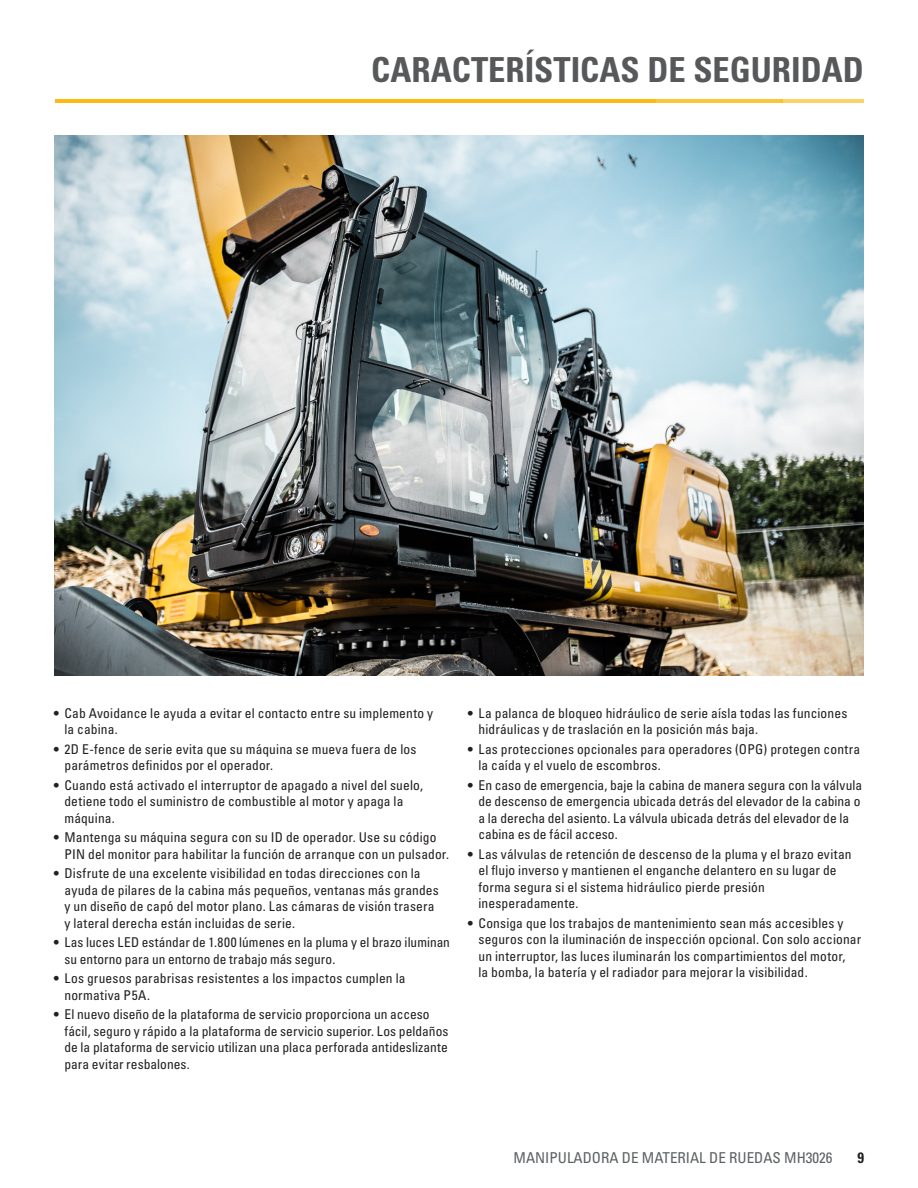
<style>
.page{position:relative;width:918px;height:1188px;background:#fff}
.page>*{position:absolute;margin:0;border:0;box-sizing:border-box;transform-origin:0 0}
.Headline_medium_gray{font:34.5px "Univers LTCYR 67 Bold Cond";color:#57585a}
.t1{font:condensed 15px "Univers LTCYR 57";color:#5d6163}
.t2{font:15px "Univers LTCYR 67 Bold Cond";color:#231f20}
.t3{font:condensed 13.5px/16.5px "Univers LTCYR 57";letter-spacing:.01em;color:#231f20}
</style>
<div class="page">
<img style="left:54px;top:135px;width:810px;height:540px">
<hr style="left:55px;top:99px;width:600px;height:4px;background:#fcba13">
<hr style="left:654px;top:99px;width:128px;height:4px;background:#fcc437">
<hr style="left:782px;top:99px;width:82px;height:4px;background:#fdd266">
<p class="Headline_medium_gray" style="left:371px;top:48px;width:494px">CARACTERÍSTICAS DE SEGURIDAD</p>
<p class="t3" style="left:64px;top:704px;width:370px;text-indent:-10px">• Cab Avoidance le ayuda a evitar el contacto entre su implemento y la cabina.</p>
<p class="t3" style="left:64px;top:740px;width:354px;text-indent:-10px">• 2D E-fence de serie evita que su máquina se mueva fuera de los parámetros definidos por el operador.</p>
<p class="t3" style="left:64px;top:776px;width:360px;text-indent:-10px">• Cuando está activado el interruptor de apagado a nivel del suelo, detiene todo el suministro de combustible al motor y apaga la máquina.</p>
<p class="t3" style="left:64px;top:829px;width:386px;text-indent:-10px">• Mantenga su máquina segura con su ID de operador. Use su código<br>PIN del monitor para habilitar la función de arranque con un pulsador.</p>
<p class="t3" style="left:64px;top:865px;width:376px;text-indent:-10px">• Disfrute de una excelente visibilidad en todas direcciones con la ayuda de pilares de la cabina más pequeños, ventanas más grandes y un diseño de capó del motor plano. Las cámaras de visión trasera y lateral derecha están incluidas de serie.</p>
<p class="t3" style="left:64px;top:934px;width:387px;text-indent:-10px">• Las luces LED estándar de 1.800 lúmenes en la pluma y el brazo iluminan su entorno para un entorno de trabajo más seguro.</p>
<p class="t3" style="left:64px;top:970px;width:343px;text-indent:-10px">• Los gruesos parabrisas resistentes a los impactos cumplen la normativa P5A.</p>
<p class="t3" style="left:64px;top:1006px;width:386px;text-indent:-10px">• El nuevo diseño de la plataforma de servicio proporciona un acceso fácil, seguro y rápido a la plataforma de servicio superior. Los peldaños de la plataforma de servicio utilizan una placa perforada antideslizante para evitar resbalones.</p>
<p class="t3" style="left:478px;top:704px;width:370px;text-indent:-10px">• La palanca de bloqueo hidráulico de serie aísla todas las funciones hidráulicas y de traslación en la posición más baja.</p>
<p class="t3" style="left:478px;top:740px;width:383px;text-indent:-10px">• Las protecciones opcionales para operadores (OPG) protegen contra la caída y el vuelo de escombros.</p>
<p class="t3" style="left:478px;top:776px;width:385px;text-indent:-10px">• En caso de emergencia, baje la cabina de manera segura con la válvula de descenso de emergencia ubicada detrás del elevador de la cabina o a la derecha del asiento. La válvula ubicada detrás del elevador de la cabina es de fácil acceso.</p>
<p class="t3" style="left:478px;top:845px;width:375px;text-indent:-10px">• Las válvulas de retención de descenso de la pluma y el brazo evitan el flujo inverso y mantienen el enganche delantero en su lugar de forma segura si el sistema hidráulico pierde presión inesperadamente.</p>
<p class="t3" style="left:478px;top:914px;width:384px;text-indent:-10px">• Consiga que los trabajos de mantenimiento sean más accesibles y seguros con la iluminación de inspección opcional. Con solo accionar un interruptor, las luces iluminarán los compartimientos del motor,<br>la bomba, la batería y el radiador para mejorar la visibilidad.</p>
<p class="t1" style="left:514px;top:1148px;width:320px">MANIPULADORA DE MATERIAL DE RUEDAS MH3026</p>
<p class="t2" style="left:857px;top:1148px;width:8px">9</p>
</div>
